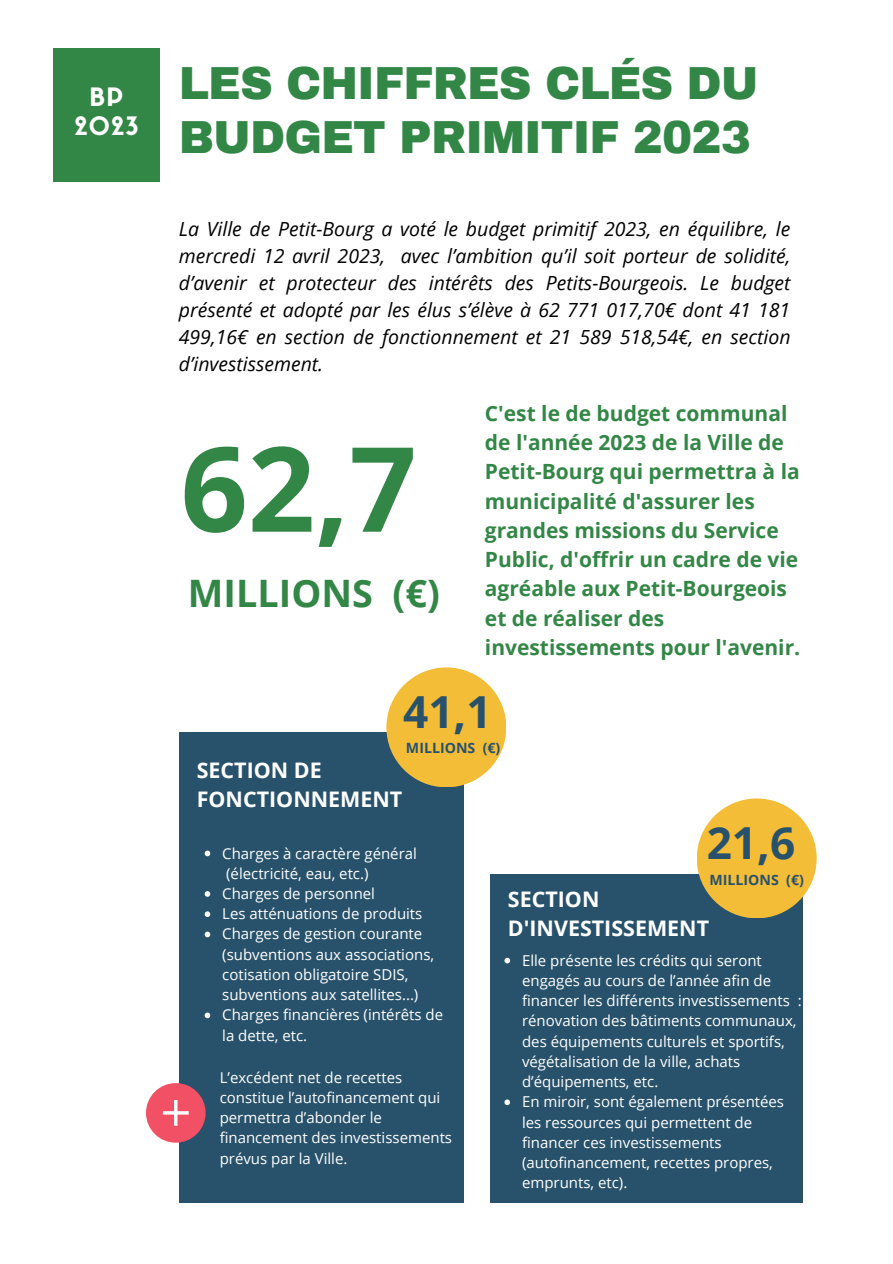
<style>
.page{position:relative;width:893px;height:1264px;background:#fff}
.page>*{position:absolute;margin:0;border:0;box-sizing:border-box;transform-origin:0 0}
.t1{font:700 117.75px "Open Sans";color:#338746}
.t2{font:900 45.3px/54px "Archivo";letter-spacing:-.02em;color:#338746}
.t3{font:700 44.25px "Open Sans";color:#28526b}
.t4{font:700 37.8px "Open Sans";color:#338746}
.t5{font:24.9px "Sifonn Basic";letter-spacing:.05em;color:#fff}
.t6{font:700 21.45px/29.2px "Open Sans";color:#fff}
.t7{font:700 21px/29.2px "Open Sans";color:#338746}
.t8{font:italic 19.5px/27px "Open Sans";color:#000;text-align:justify}
.t9{font:15px/20.2px "Open Sans";color:#fff}
.t10{font:15px/20.2px "Open Sans";color:#fefefe}
.t11{font:700 14.1px "Open Sans";color:#28526b}
</style>
<div class="page">
<div style="left:54px;top:48px;width:105px;height:133px;background:#338746"></div>
<div style="left:179px;top:732px;width:284px;height:470px;background:#28526b"></div>
<div style="left:490px;top:874px;width:312px;height:328px;background:#28526b"></div>
<div style="left:386px;top:667px;width:120px;height:120px;background:#f4bd38;border-radius:50%"></div>
<div style="left:696px;top:798px;width:120px;height:120px;background:#f4bd38;border-radius:50%"></div>
<div style="left:146px;top:1083px;width:59px;height:59px;background:#f25165;border-radius:50%"></div>
<svg style="left:163px;top:1100px;width:26px;height:25px"></svg>
<svg style="left:205px;top:850px;width:5px;height:6px"></svg>
<svg style="left:205px;top:891px;width:5px;height:5px"></svg>
<svg style="left:205px;top:911px;width:5px;height:6px"></svg>
<svg style="left:205px;top:931px;width:5px;height:6px"></svg>
<svg style="left:205px;top:1012px;width:5px;height:6px"></svg>
<svg style="left:504px;top:957px;width:6px;height:6px"></svg>
<svg style="left:504px;top:1099px;width:6px;height:6px"></svg>
<p class="t5" style="left:90px;top:87px;width:35px">BP</p>
<p class="t5" style="left:75px;top:116px;width:65px">2023</p>
<p class="t2" style="left:179px;top:56px;width:581px">LES CHIFFRES CLÉS DU<br>BUDGET PRIMITIF 2023</p>
<p class="t8" style="left:179px;top:215px;width:613px">La Ville de Petit-Bourg a voté le budget primitif 2023, en équilibre, le mercredi 12 avril 2023, avec l’ambition qu’il soit porteur de solidité, d’avenir et protecteur des intérêts des Petits-Bourgeois. Le budget présenté et adopté par les élus s’élève à 62 771 017,70€ dont 41 181<br>499,16€ en section de fonctionnement et 21 589 518,54€, en section d’investissement.</p>
<p class="t1" style="left:180px;top:406px;width:237px">62,7</p>
<p class="t4" style="left:188px;top:566px;width:253px">MILLIONS (€)</p>
<p class="t7" style="left:485px;top:398px;width:304px">C'est le de budget communal</p>
<p class="t7" style="left:485px;top:427px;width:317px">de l'année 2023 de la Ville de<br>Petit-Bourg qui permettra à la municipalité d'assurer les grandes missions du Service<br>Public, d'offrir un cadre de vie agréable aux Petit-Bourgeois et de réaliser des investissements pour l'avenir.</p>
<p class="t3" style="left:403px;top:680px;width:90px">41,1</p>
<p class="t11" style="left:406px;top:737px;width:96px">MILLIONS (€)</p>
<p class="t6" style="left:197px;top:754px;width:207px">SECTION DE<br>FONCTIONNEMENT</p>
<p class="t9" style="left:222px;top:842px;width:196px">Charges à caractère général (électricité, eau, etc.)</p>
<p class="t9" style="left:222px;top:883px;width:154px">Charges de personnel</p>
<p class="t9" style="left:222px;top:903px;width:202px">Les atténuations de produits</p>
<p class="t9" style="left:222px;top:923px;width:213px">Charges de gestion courante (subventions aux associations, cotisation obligatoire SDIS, subventions aux satellites...)</p>
<p class="t9" style="left:222px;top:1004px;width:222px">Charges financières (intérêts de la dette, etc.</p>
<p class="t10" style="left:220px;top:1066px;width:234px">L’excédent net de recettes constitue l’autofinancement qui permettra d’abonder le financement des investissements prévus par la Ville.</p>
<p class="t3" style="left:706px;top:811px;width:90px">21,6</p>
<p class="t11" style="left:709px;top:869px;width:96px">MILLIONS (€)</p>
<p class="t6" style="left:508px;top:884px;width:93px">SECTION</p>
<p class="t6" style="left:508px;top:913px;width:203px">D'INVESTISSEMENT</p>
<p class="t9" style="left:522px;top:949px;width:281px">Elle présente les crédits qui seront engagés au cours de l’année afin de financer les différents investissements : rénovation des bâtiments communaux, des équipements culturels et sportifs, végétalisation de la ville, achats d’équipements, etc.</p>
<p class="t9" style="left:522px;top:1091px;width:263px">En miroir, sont également présentées les ressources qui permettent de financer ces investissements (autofinancement, recettes propres, emprunts, etc).</p>
</div>
